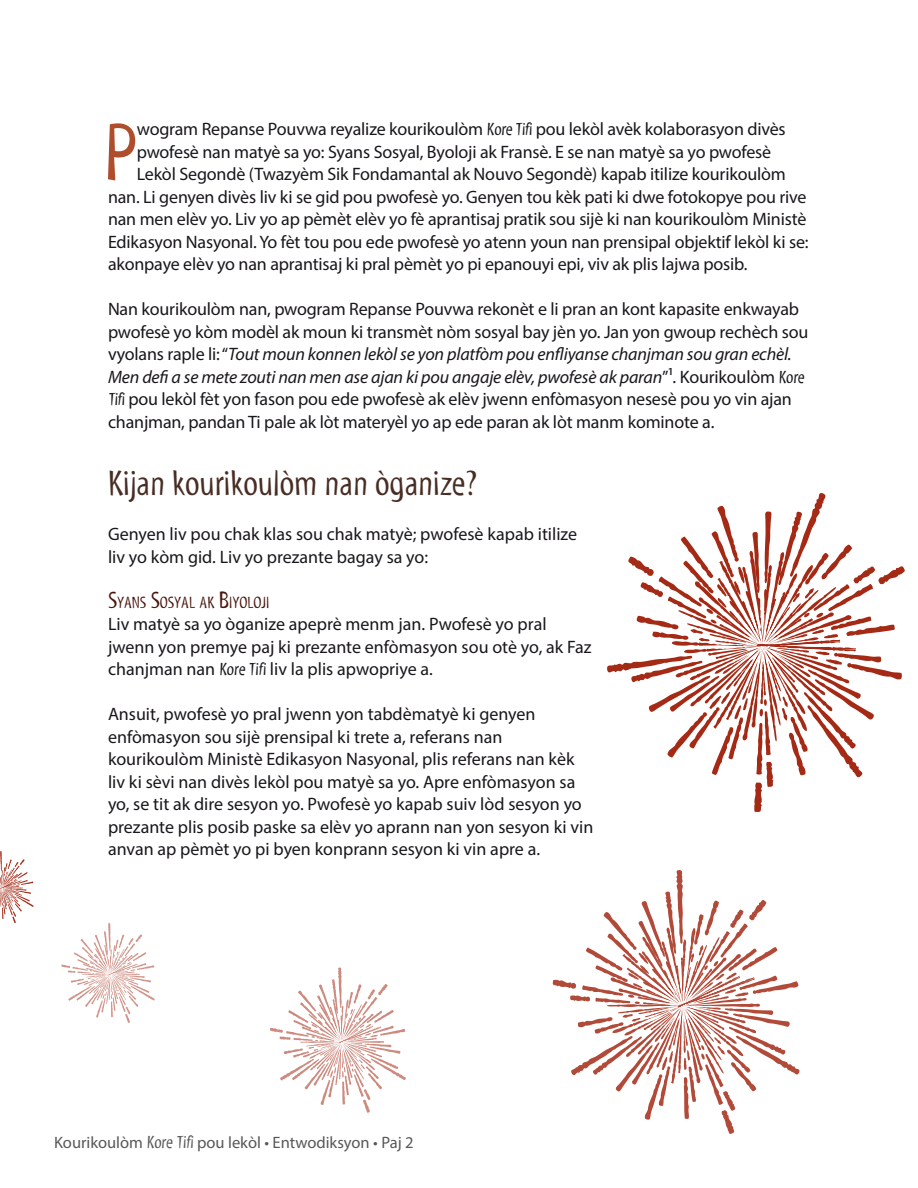
<style>
.page{position:relative;width:918px;height:1188px;background:#fff}
.page>*{position:absolute;margin:0;border:0;box-sizing:border-box;transform-origin:0 0}
._1st_Paragraph{font:83.55px "Myriad Std Tilt";color:#af4e2d}
.Titre_3{font:36px "Myriad Std Tilt";color:#482d24}
.Body_text{font:18px/22.5px "Myriad Pro";color:#1a171c}
._1st_Paragraph-2{font:18px "Myriad Pro";letter-spacing:-.01em;color:#1a171c}
.table_title{font:16.8px "Myriad Std Tilt";color:#48160d}
.t1{font:16.5px "Myriad Pro";color:#58585a}
.s1{font-family:"Myriad Std Tilt"}
.s2{font-style:italic}
.s3{font-size:24px}
.s4{font-family:"Myriad Std Tilt";font-size:18px}
</style>
<div class="page">
<svg style="left:607px;top:493px;width:298px;height:319px"></svg>
<svg style="left:552px;top:870px;width:248px;height:264px"></svg>
<svg style="left:270px;top:967px;width:136px;height:146px"></svg>
<svg style="left:61px;top:923px;width:94px;height:100px"></svg>
<svg style="left:0;top:851px;width:34px;height:72px"></svg>
<p class="_1st_Paragraph" style="left:103px;top:107px;width:36px">P</p>
<p class="_1st_Paragraph-2" style="left:137px;top:118px;width:650px">wogram Repanse Pouvwa reyalize kourikoulòm <span class="s1">Kore Tifi</span> pou lekòl avèk kolaborasyon divès</p>
<p class="_1st_Paragraph-2" style="left:137px;top:140px;width:636px">pwofesè nan matyè sa yo: Syans Sosyal, Byoloji ak Fransè. E se nan matyè sa yo pwofesè</p>
<p class="_1st_Paragraph-2" style="left:137px;top:163px;width:651px">Lekòl Segondè (Twazyèm Sik Fondamantal ak Nouvo Segondè) kapab itilize kourikoulòm</p>
<p class="_1st_Paragraph-2" style="left:108px;top:185px;width:700px">nan. Li genyen divès liv ki se gid pou pwofesè yo. Genyen tou kèk pati ki dwe fotokopye pou rive</p>
<p class="_1st_Paragraph-2" style="left:108px;top:208px;width:700px">nan men elèv yo. Liv yo ap pèmèt elèv yo fè aprantisaj pratik sou sijè ki nan kourikoulòm Ministè</p>
<p class="_1st_Paragraph-2" style="left:108px;top:230px;width:702px">Edikasyon Nasyonal. Yo fèt tou pou ede pwofesè yo atenn youn nan prensipal objektif lekòl ki se:</p>
<p class="_1st_Paragraph-2" style="left:108px;top:253px;width:641px">akonpaye elèv yo nan aprantisaj ki pral pèmèt yo pi epanouyi epi, viv ak plis lajwa posib.</p>
<p class="Body_text" style="left:108px;top:297px;width:702px">Nan kourikoulòm nan, pwogram Repanse Pouvwa rekonèt e li pran an kont kapasite enkwayab pwofesè yo kòm modèl ak moun ki transmèt nòm sosyal bay jèn yo. Jan yon gwoup rechèch sou vyolans raple li: “<span class="s2">Tout moun konnen lekòl se yon platfòm pou enfliyanse chanjman sou gran echèl.<br>Men defi a se mete zouti nan men ase ajan ki pou angaje elèv, pwofesè ak paran</span>”1. Kourikoulòm <span class="s1">Kore Tifi</span> pou lekòl fèt yon fason pou ede pwofesè ak elèv jwenn enfòmasyon nesesè pou yo vin ajan chanjman, pandan Ti pale ak lòt materyèl yo ap ede paran ak lòt manm kominote a.</p>
<p class="Titre_3" style="left:108px;top:464px;width:370px">Kijan kourikoulòm nan òganize?</p>
<p class="Body_text" style="left:108px;top:522px;width:471px">Genyen liv pou chak klas sou chak matyè; pwofesè kapab itilize liv yo kòm gid. Liv yo prezante bagay sa yo:</p>
<p class="table_title" style="left:108px;top:593px;width:163px"><span class="s3">S</span>YANS <span class="s3">S</span>OSYAL AK <span class="s3">B</span>IYOLOJI</p>
<p class="Body_text" style="left:108px;top:612px;width:485px">Liv matyè sa yo òganize apeprè menm jan. Pwofesè yo pral jwenn yon premye paj ki prezante enfòmasyon sou otè yo, ak Faz chanjman nan <span class="s1">Kore Tifi</span> liv la plis apwopriye a.</p>
<p class="Body_text" style="left:108px;top:702px;width:487px">Ansuit, pwofesè yo pral jwenn yon tabdèmatyè ki genyen enfòmasyon sou sijè prensipal ki trete a, referans nan kourikoulòm Ministè Edikasyon Nasyonal, plis referans nan kèk liv ki sèvi nan divès lekòl pou matyè sa yo. Apre enfòmasyon sa yo, se tit ak dire sesyon yo. Pwofesè yo kapab suiv lòd sesyon yo prezante plis posib paske sa elèv yo aprann nan yon sesyon ki vin anvan ap pèmèt yo pi byen konprann sesyon ki vin apre a.</p>
<p class="t1" style="left:54px;top:1132px;width:361px">Kourikoulòm <span class="s4">Kore Tifi</span> pou lekòl • Entwodiksyon • Paj 2</p>
</div>
